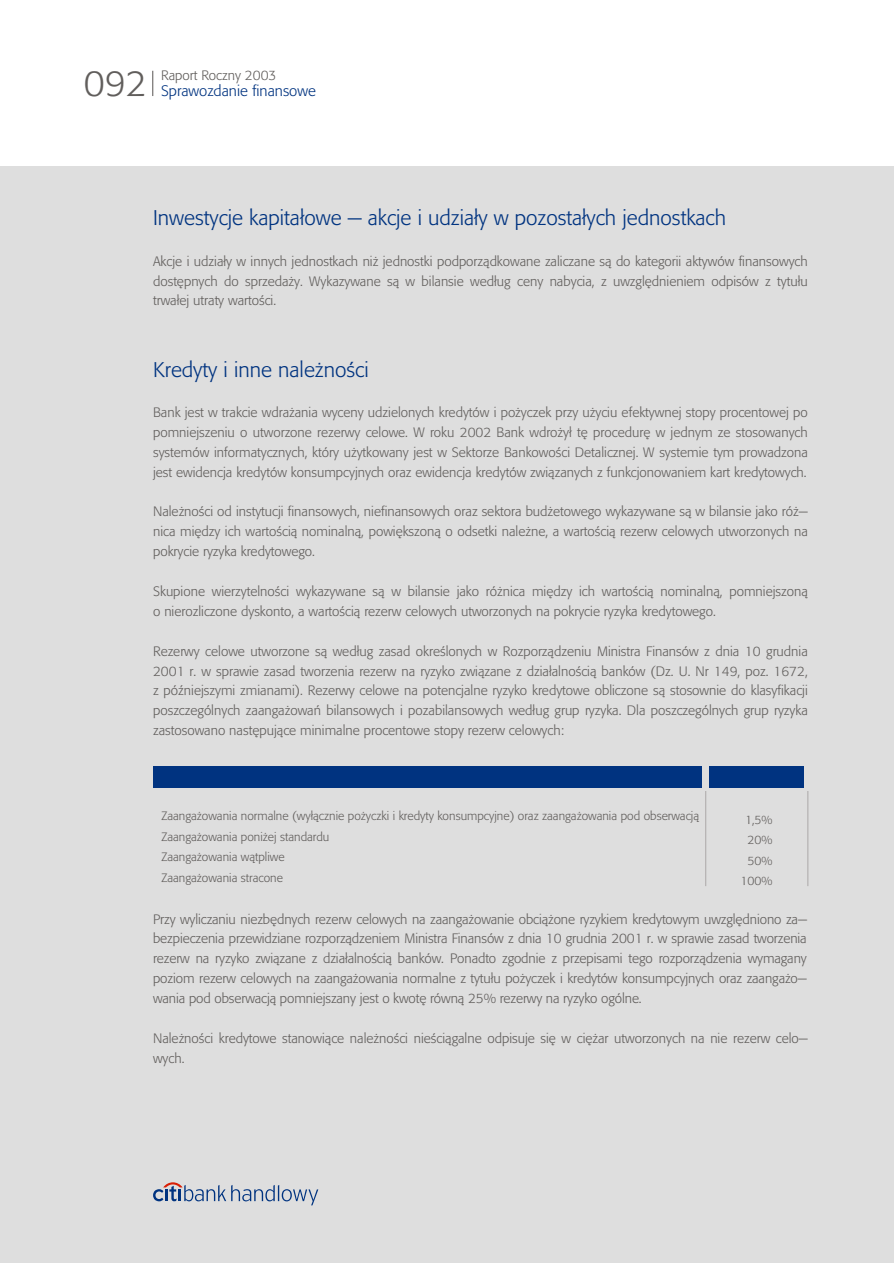
<style>
.page{position:relative;width:894px;height:1263px;background:#fff}
.page>*{position:absolute;margin:0;border:0;box-sizing:border-box;transform-origin:0 0}
.t1{font:36px "Formata";color:#615e5c}
.t2{font:21px "Formata";color:#003380}
.t3{font:15px "Formata";color:#003380}
.t4{font:13.5px/20px "Formata";color:#615e5c;text-align:justify}
.t5{font:12px/20.5px "Formata";color:#615e5c}
</style>
<div class="page">
<div style="left:0;top:166px;width:894px;height:1097px;background:#dedede"></div>
<svg style="left:153px;top:1182px;width:165px;height:23px"></svg>
<svg style="left:152px;top:71px;width:1px;height:25px"></svg>
<hr style="left:807px;top:785px;width:1px;height:101px;background:#aba8a8">
<hr style="left:705px;top:785px;width:1px;height:101px;background:#aba8a8">
<div style="left:153px;top:767px;width:655px;height:21px;background:#003380"></div>
<div style="left:804px;top:762px;width:7px;height:29px;background:#dedede"></div>
<div style="left:702px;top:762px;width:7px;height:29px;background:#dedede"></div>
<h1 class="t1" style="left:84px;top:61px;width:64px">092</h1>
<p class="t4" style="left:161px;top:65px;width:117px">Raport Roczny 2003</p>
<p class="t3" style="left:161px;top:81px;width:156px">Sprawozdanie finansowe</p>
<h2 class="t2" style="left:153px;top:205px;width:575px">Inwestycje kapita³owe - akcje i udzia³y w pozosta³ych jednostkach</h2>
<p class="t4" style="left:153px;top:251px;width:656px">Akcje i udzia³y w innych jednostkach ni¿ jednostki podporz¹dkowane zaliczane s¹ do kategorii aktywów finansowych dostêpnych do sprzeda¿y. Wykazywane s¹ w bilansie wed³ug ceny nabycia, z uwzglêdnieniem odpisów z tytu³u trwa³ej utraty wartoœci.</p>
<h2 class="t2" style="left:153px;top:356px;width:217px">Kredyty i inne nale¿noœci</h2>
<p class="t4" style="left:153px;top:402px;width:656px">Bank jest w trakcie wdra¿ania wyceny udzielonych kredytów i po¿yczek przy u¿yciu efektywnej stopy procentowej po pomniejszeniu o utworzone rezerwy celowe. W roku 2002 Bank wdro¿y³ tê procedurê w jednym ze stosowanych systemów informatycznych, który u¿ytkowany jest w Sektorze Bankowoœci Detalicznej. W systemie tym prowadzona jest ewidencja kredytów konsumpcyjnych oraz ewidencja kredytów zwi¹zanych z funkcjonowaniem kart kredytowych.</p>
<p class="t4" style="left:153px;top:502px;width:656px">Nale¿noœci od instytucji finansowych, niefinansowych oraz sektora bud¿etowego wykazywane s¹ w bilansie jako ró¿- nica miêdzy ich wartoœci¹ nominaln¹, powiêkszon¹ o odsetki nale¿ne, a wartoœci¹ rezerw celowych utworzonych na pokrycie ryzyka kredytowego.</p>
<p class="t4" style="left:153px;top:581px;width:656px">Skupione wierzytelnoœci wykazywane s¹ w bilansie jako ró¿nica miêdzy ich wartoœci¹ nominaln¹, pomniejszon¹ o nierozliczone dyskonto, a wartoœci¹ rezerw celowych utworzonych na pokrycie ryzyka kredytowego.</p>
<p class="t4" style="left:153px;top:641px;width:656px">Rezerwy celowe utworzone s¹ wed³ug zasad okreœlonych w Rozporz¹dzeniu Ministra Finansów z dnia 10 grudnia 2001 r. w sprawie zasad tworzenia rezerw na ryzyko zwi¹zane z dzia³alnoœci¹ banków (Dz. U. Nr 149, poz. 1672, z póŸniejszymi zmianami). Rezerwy celowe na potencjalne ryzyko kredytowe obliczone s¹ stosownie do klasyfikacji poszczególnych zaanga¿owañ bilansowych i pozabilansowych wed³ug grup ryzyka. Dla poszczególnych grup ryzyka zastosowano nastêpuj¹ce minimalne procentowe stopy rezerw celowych:</p>
<p class="t5" style="left:161px;top:806px;width:539px">Zaanga¿owania normalne (wy³¹cznie po¿yczki i kredyty konsumpcyjne) oraz zaanga¿owania pod obserwacj¹<br>Zaanga¿owania poni¿ej standardu<br>Zaanga¿owania w¹tpliwe<br>Zaanga¿owania stracone</p>
<p class="t5" style="left:741px;top:809px;width:33px;text-align:center">1,5%<br>20%<br>50%<br>100%</p>
<p class="t4" style="left:153px;top:909px;width:655px">Przy wyliczaniu niezbêdnych rezerw celowych na zaanga¿owanie obci¹¿one ryzykiem kredytowym uwzglêdniono za&shy;bezpieczenia przewidziane rozporz¹dzeniem Ministra Finansów z dnia 10 grudnia 2001 r. w sprawie zasad tworzenia rezerw na ryzyko zwi¹zane z dzia³alnoœci¹ banków. Ponadto zgodnie z przepisami tego rozporz¹dzenia wymagany poziom rezerw celowych na zaanga¿owania normalne z tytu³u po¿yczek i kredytów konsumpcyjnych oraz zaanga¿o&shy;wania pod obserwacj¹ pomniejszany jest o kwotê równ¹ 25% rezerwy na ryzyko ogólne.</p>
<p class="t4" style="left:153px;top:1028px;width:656px">Nale¿noœci kredytowe stanowi¹ce nale¿noœci nieœci¹galne odpisuje siê w ciê¿ar utworzonych na nie rezerw celo&shy;wych.</p>
</div>
